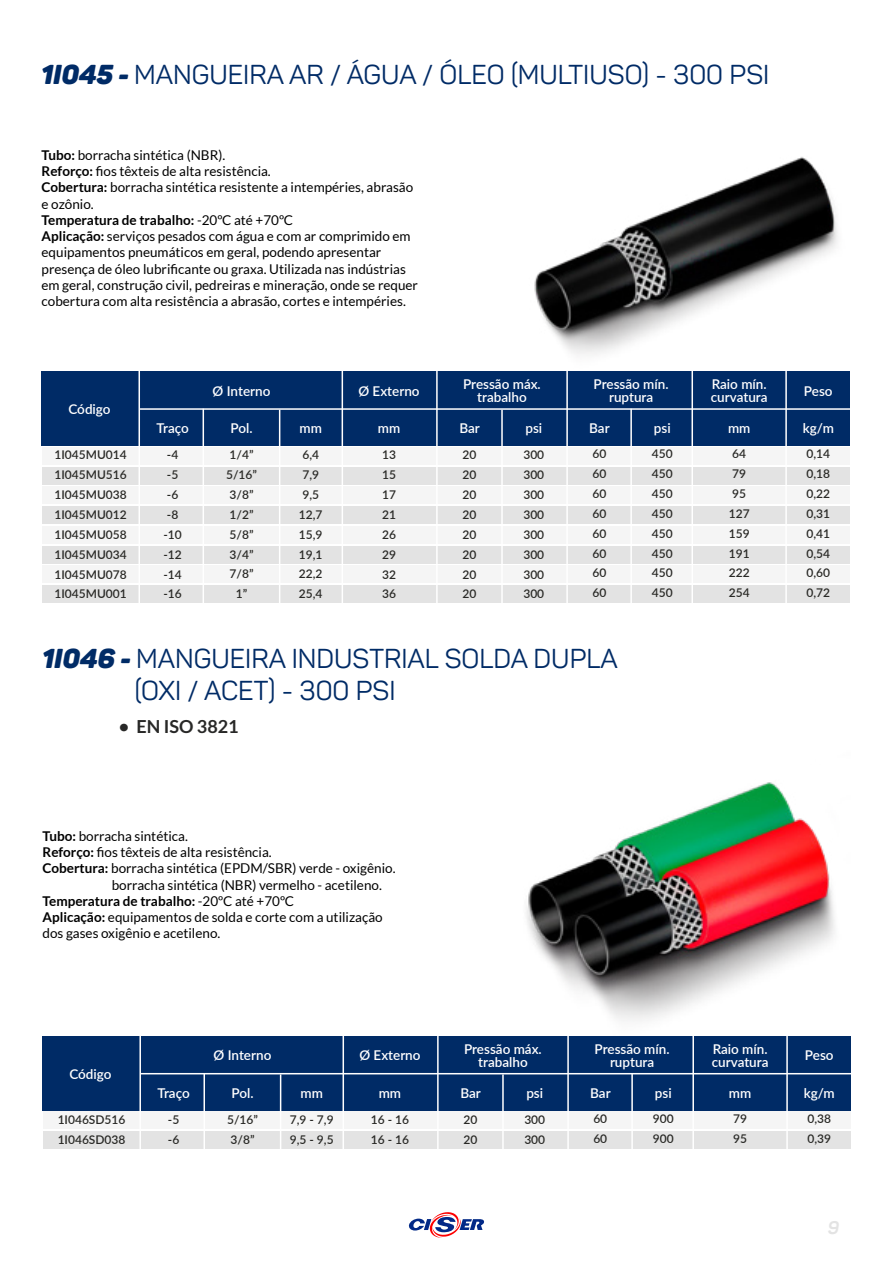
<style>
.page{position:relative;width:893px;height:1263px;background:#fff}
.page>*{position:absolute;margin:0;border:0;box-sizing:border-box;transform-origin:0 0}
.t1{font:27px/32.4px "Panton";color:#002b66}
.t2{font:700 18px "Lato";color:#282827}
.t3{font:italic 700 18px "Panton";color:#e3e3e3}
.t4{font:13.5px/16.2px "Lato";color:#000}
.t5{font:600 13.5px/13.5px "Lato";color:#fff;text-align:center}
.t6{font:700 13.5px "Lato";color:#000}
.t7{font:600 12px/19.8px "Lato";color:#292926}
.s1{font-family:"Panton Blackitalic Caps"}
.s2{font-weight:700}
.s3{font-weight:400}
</style>
<div class="page">
<svg style="left:408px;top:1212px;width:76px;height:26px"></svg>
<img style="left:526px;top:782px;width:309px;height:239px">
<div style="left:43px;top:1131px;width:808px;height:18px;background:#e3e3e3"></div>
<div style="left:43px;top:1036px;width:808px;height:75px;background:#002b66"></div>
<hr style="left:786px;top:1031px;width:2px;height:121px;background:#fff">
<hr style="left:203px;top:1073px;width:2px;height:79px;background:#fff">
<hr style="left:141px;top:1073px;width:710px;height:1px;background:#fff">
<hr style="left:343px;top:1031px;width:1px;height:121px;background:#fff">
<hr style="left:280px;top:1074px;width:1px;height:78px;background:#fff">
<hr style="left:139px;top:1031px;width:2px;height:121px;background:#fff">
<hr style="left:437px;top:1031px;width:2px;height:121px;background:#fff">
<hr style="left:502px;top:1074px;width:2px;height:78px;background:#fff">
<hr style="left:567px;top:1031px;width:2px;height:121px;background:#fff">
<hr style="left:631px;top:1073px;width:2px;height:79px;background:#fff">
<hr style="left:692px;top:1031px;width:2px;height:121px;background:#fff">
<svg style="left:42px;top:467px;width:808px;height:136px"></svg>
<div style="left:42px;top:371px;width:808px;height:75px;background:#002b66"></div>
<hr style="left:785px;top:367px;width:2px;height:237px;background:#fff">
<hr style="left:203px;top:409px;width:1px;height:195px;background:#fff">
<hr style="left:140px;top:408px;width:710px;height:2px;background:#fff">
<hr style="left:342px;top:367px;width:1px;height:237px;background:#fff">
<hr style="left:279px;top:410px;width:1px;height:194px;background:#fff">
<hr style="left:139px;top:368px;width:1px;height:236px;background:#fff">
<hr style="left:436px;top:368px;width:2px;height:236px;background:#fff">
<hr style="left:501px;top:410px;width:2px;height:194px;background:#fff">
<hr style="left:566px;top:367px;width:2px;height:237px;background:#fff">
<hr style="left:630px;top:409px;width:2px;height:195px;background:#fff">
<hr style="left:691px;top:368px;width:2px;height:236px;background:#fff">
<img style="left:534px;top:157px;width:304px;height:198px">
<h1 class="t1" style="left:42px;top:58px;width:729px"><span class="s1">1I045 -</span> MANGUEIRA AR / ÁGUA / ÓLEO (MULTIUSO) - 300 PSI</h1>
<p class="t4" style="left:42px;top:147px;width:378px"><span class="s2">Tubo:</span> borracha sintética (NBR).<br><span class="s2">Reforço:</span> fios têxteis de alta resistência.<br><span class="s2">Cobertura:</span> borracha sintética resistente a intempéries, abrasão e ozônio.<br><span class="s2">Temperatura de trabalho:</span> -20ºC até +70ºC<br><span class="s2">Aplicação:</span> serviços pesados com água e com ar comprimido em equipamentos pneumáticos em geral, podendo apresentar presença de óleo lubrificante ou graxa. Utilizada nas indústrias em geral, construção civil, pedreiras e mineração, onde se requer cobertura com alta resistência a abrasão, cortes e intempéries.</p>
<p class="t5" style="left:68px;top:402px;width:44px">Código</p>
<p class="t5" style="left:213px;top:383px;width:59px">Ø Interno</p>
<p class="t5" style="left:358px;top:383px;width:63px">Ø Externo</p>
<p class="t5" style="left:463px;top:377px;width:79px">Pressão máx. trabalho</p>
<p class="t5" style="left:594px;top:377px;width:76px">Pressão mín. ruptura</p>
<p class="t5" style="left:711px;top:377px;width:58px;text-align:left">Raio mín. curvatura</p>
<p class="t5" style="left:804px;top:383px;width:30px">Peso</p>
<p class="t5" style="left:157px;top:421px;width:34px">Traço</p>
<p class="t5" style="left:230px;top:421px;width:24px">Pol.</p>
<p class="t5" style="left:300px;top:421px;width:24px">mm</p>
<p class="t5" style="left:459px;top:421px;width:22px">Bar</p>
<p class="t5" style="left:525px;top:421px;width:18px">psi</p>
<p class="t5" style="left:728px;top:421px;width:24px">mm</p>
<p class="t5" style="left:803px;top:421px;width:33px">kg/m</p>
<p class="t5" style="left:589px;top:421px;width:22px">Bar</p>
<p class="t5" style="left:654px;top:421px;width:18px">psi</p>
<p class="t7" style="left:592px;top:443px;width:15px;text-align:justify">60<br>60<br>60<br>60<br>60<br>60<br>60<br>60</p>
<p class="t7" style="left:652px;top:443px;width:22px;text-align:justify">450<br>450<br>450<br>450<br>450<br>450<br>450<br>450</p>
<p class="t7" style="left:729px;top:443px;width:22px">64<br>79<br>95<br>127<br>159<br>191<br>222<br>254</p>
<p class="t7" style="left:806px;top:443px;width:25px;text-align:justify">0,14<br>0,18<br>0,22<br>0,31<br>0,41<br>0,54<br>0,60<br>0,72</p>
<p class="t5" style="left:378px;top:421px;width:24px">mm</p>
<p class="t7" style="left:382px;top:444px;width:15px;text-align:justify">13<br>15<br>17<br>21<br>26<br>29<br>32<br>36</p>
<p class="t7" style="left:462px;top:444px;width:15px;text-align:justify">20<br>20<br>20<br>20<br>20<br>20<br>20<br>20</p>
<p class="t7" style="left:523px;top:444px;width:22px;text-align:justify">300<br>300<br>300<br>300<br>300<br>300<br>300<br>300</p>
<p class="t7" style="left:54px;top:444px;width:74px;text-align:justify">1I045MU014<br>1I045MU516<br>1I045MU038<br>1I045MU012<br>1I045MU058<br>1I045MU034<br>1I045MU078<br>1I045MU001</p>
<p class="t7" style="left:163px;top:444px;width:20px">-4 -5 -6 -8 -10 -12 -14 -16</p>
<p class="t7" style="left:226px;top:444px;width:32px;text-align:center">1/4”<br>5/16”<br>3/8”<br>1/2”<br>5/8”<br>3/4”<br>7/8”<br>1”</p>
<p class="t7" style="left:299px;top:444px;width:25px">6,4<br>7,9<br>9,5<br>12,7<br>15,9<br>19,1<br>22,2<br>25,4</p>
<h1 class="t1" style="left:135px;top:642px;width:485px;text-indent:-92px"><span class="s1">1I046 -</span> MANGUEIRA INDUSTRIAL SOLDA DUPLA (OXI / ACET) - 300 PSI</h1>
<h2 class="t2" style="left:119px;top:716px;width:121px">• EN ISO 3821</h2>
<p class="t4" style="left:43px;top:828px;width:147px"><span class="s2">Tubo:</span> borracha sintética.</p>
<p class="t4" style="left:43px;top:844px;width:231px"><span class="s2">Reforço:</span> fios têxteis de alta resistência.</p>
<p class="t4" style="left:43px;top:860px;width:355px"><span class="s2">Cobertura:</span> borracha sintética (EPDM/SBR) verde - oxigênio.</p>
<p class="t4" style="left:112px;top:877px;width:272px">borracha sintética (NBR) vermelho - acetileno.</p>
<p class="t6" style="left:43px;top:893px;width:253px">Temperatura de trabalho: <span class="s3">-20ºC até +70ºC</span></p>
<p class="t4" style="left:43px;top:909px;width:342px"><span class="s2">Aplicação:</span> equipamentos de solda e corte com a utilização</p>
<p class="t4" style="left:43px;top:925px;width:179px">dos gases oxigênio e acetileno.</p>
<p class="t5" style="left:69px;top:1066px;width:44px">Código</p>
<p class="t5" style="left:214px;top:1048px;width:59px">Ø Interno</p>
<p class="t5" style="left:359px;top:1048px;width:63px">Ø Externo</p>
<p class="t5" style="left:464px;top:1041px;width:79px">Pressão máx. trabalho</p>
<p class="t5" style="left:595px;top:1041px;width:76px">Pressão mín. ruptura</p>
<p class="t5" style="left:712px;top:1041px;width:58px;text-align:left">Raio mín. curvatura</p>
<p class="t5" style="left:805px;top:1048px;width:30px">Peso</p>
<p class="t5" style="left:157px;top:1085px;width:34px">Traço</p>
<p class="t5" style="left:231px;top:1085px;width:24px">Pol.</p>
<p class="t5" style="left:301px;top:1085px;width:24px">mm</p>
<p class="t5" style="left:460px;top:1085px;width:22px">Bar</p>
<p class="t5" style="left:526px;top:1085px;width:18px">psi</p>
<p class="t5" style="left:729px;top:1085px;width:24px">mm</p>
<p class="t5" style="left:804px;top:1085px;width:33px">kg/m</p>
<p class="t5" style="left:590px;top:1085px;width:22px">Bar</p>
<p class="t5" style="left:655px;top:1085px;width:18px">psi</p>
<p class="t7" style="left:593px;top:1108px;width:15px">60<br>60</p>
<p class="t7" style="left:653px;top:1108px;width:22px">900<br>900</p>
<p class="t7" style="left:733px;top:1108px;width:15px">79<br>95</p>
<p class="t7" style="left:807px;top:1108px;width:25px">0,38<br>0,39</p>
<p class="t5" style="left:379px;top:1085px;width:24px">mm</p>
<p class="t7" style="left:371px;top:1109px;width:40px">16 - 16<br>16 - 16</p>
<p class="t7" style="left:463px;top:1109px;width:15px">20<br>20</p>
<p class="t7" style="left:524px;top:1109px;width:22px">300<br>300</p>
<p class="t7" style="left:58px;top:1109px;width:69px">1I046SD516<br>1I046SD038</p>
<p class="t7" style="left:168px;top:1109px;width:13px">-5 -6</p>
<p class="t7" style="left:227px;top:1109px;width:32px">5/16”<br>3/8”</p>
<p class="t7" style="left:290px;top:1109px;width:45px">7,9 - 7,9<br>9,5 - 9,5</p>
<h2 class="t3" style="left:828px;top:1216px;width:13px">9</h2>
</div>
